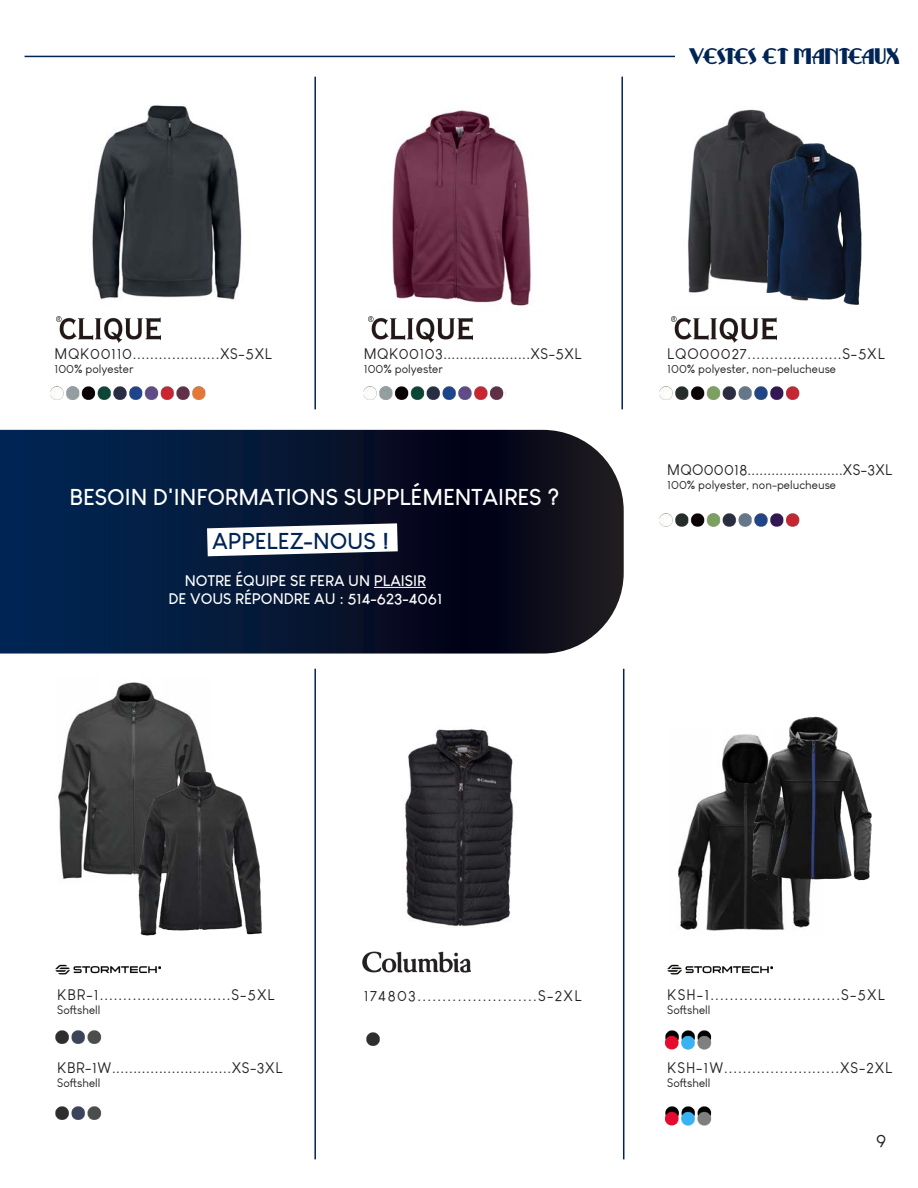
<style>
.page{position:relative;width:918px;height:1188px;background:#fff}
.page>*{position:absolute;margin:0;border:0;box-sizing:border-box;transform-origin:0 0}
.t1{font:700 22.5px "Louis George Cafe";color:#fff}
.t2{font:700 22.5px "Louis George Cafe";color:#002454}
.t3{font:21px "Ritzy Remix NF";letter-spacing:-.035em;color:#002454}
.t4{font:18px "Louis George Cafe";color:#231f20}
.t5{font:15px "Louis George Cafe";letter-spacing:.045em;color:#231f20}
.t6{font:700 15px "Louis George Cafe";color:#fff}
.t7{font:15px "Louis George Cafe";letter-spacing:.02em;color:#231f20}
.t8{font:15px "Louis George Cafe";letter-spacing:.065em;color:#231f20}
.t9{font:15px "Louis George Cafe";letter-spacing:.09em;color:#231f20}
.t10{font:12px "Louis George Cafe";color:#231f20}
</style>
<div class="page">
<hr style="left:25px;top:56px;width:650px;height:1px;background:#002454">
<img style="left:92px;top:105px;width:150px;height:195px">
<img style="left:392px;top:110px;width:139px;height:198px">
<img style="left:405px;top:728px;width:109px;height:198px">
<img style="left:688px;top:109px;width:109px;height:184px">
<img style="left:678px;top:734px;width:133px;height:197px">
<img style="left:58px;top:682px;width:148px;height:197px">
<img style="left:746px;top:136px;width:116px;height:169px">
<img style="left:746px;top:716px;width:126px;height:172px">
<img style="left:134px;top:765px;width:128px;height:171px">
<img style="left:363px;top:951px;width:107px;height:22px">
<hr style="left:314px;top:669px;width:2px;height:490px;background:#002454">
<hr style="left:314px;top:77px;width:2px;height:332px;background:#002454">
<hr style="left:621px;top:77px;width:2px;height:332px;background:#002454">
<hr style="left:623px;top:669px;width:1px;height:490px;background:#002454">
<img style="left:50px;top:387px;width:218px;height:43px">
<img style="left:665px;top:1031px;width:47px;height:19px">
<img style="left:55px;top:1031px;width:47px;height:13px">
<img style="left:665px;top:1107px;width:47px;height:19px">
<img style="left:55px;top:1107px;width:47px;height:13px">
<img style="left:366px;top:1032px;width:14px;height:14px">
<img style="left:364px;top:387px;width:141px;height:43px">
<img style="left:660px;top:387px;width:140px;height:13px">
<img style="left:660px;top:513px;width:140px;height:14px">
<img style="left:56px;top:317px;width:105px;height:26px">
<img style="left:368px;top:317px;width:105px;height:26px">
<img style="left:672px;top:317px;width:104px;height:26px">
<img style="left:55px;top:964px;width:105px;height:11px">
<img style="left:667px;top:964px;width:105px;height:11px">
<svg style="left:0;top:430px;width:624px;height:224px;background:#0b1a36"></svg>
<hr style="left:374px;top:587px;width:52px;height:1px;background:#fff">
<svg style="left:207px;top:523px;width:191px;height:33px"></svg>
<p class="t3" style="left:689px;top:44px;width:213px">vESTES ET MANTEAUX</p>
<p class="t5" style="left:55px;top:345px;width:219px">MQK00110....................XS-5XL</p>
<p class="t10" style="left:55px;top:362px;width:81px">100% polyester</p>
<p class="t5" style="left:364px;top:345px;width:219px">MQK00103.....................XS-5XL</p>
<p class="t10" style="left:364px;top:362px;width:81px">100% polyester</p>
<p class="t1" style="left:70px;top:483px;width:491px">BESOIN D'INFORMATIONS SUPPLÉMENTAIRES ?</p>
<p class="t2" style="left:212px;top:527px;width:179px">APPELEZ-NOUS !</p>
<p class="t6" style="left:185px;top:571px;width:243px">NOTRE ÉQUIPE SE FERA UN PLAISIR</p>
<p class="t6" style="left:168px;top:589px;width:275px">DE VOUS RÉPONDRE AU : 514-623-4061</p>
<p class="t5" style="left:667px;top:345px;width:219px">LQO00027.....................S-5XL</p>
<p class="t10" style="left:667px;top:362px;width:170px">100% polyester, non-pelucheuse</p>
<p class="t7" style="left:667px;top:461px;width:227px">MQO00018........................XS-3XL</p>
<p class="t10" style="left:667px;top:478px;width:170px">100% polyester, non-pelucheuse</p>
<p class="t5" style="left:57px;top:986px;width:219px">KBR-1............................S-5XL</p>
<p class="t10" style="left:57px;top:1003px;width:45px">Softshell</p>
<p class="t5" style="left:57px;top:1059px;width:227px">KBR-1W............................XS-3XL</p>
<p class="t10" style="left:57px;top:1076px;width:45px">Softshell</p>
<p class="t9" style="left:364px;top:987px;width:219px">174803........................S-2XL</p>
<p class="t5" style="left:667px;top:986px;width:219px">KSH-1...........................S-5XL</p>
<p class="t10" style="left:667px;top:1003px;width:45px">Softshell</p>
<p class="t8" style="left:667px;top:1059px;width:227px">KSH-1W.........................XS-2XL</p>
<p class="t10" style="left:667px;top:1076px;width:45px">Softshell</p>
<p class="t4" style="left:876px;top:1130px;width:12px">9</p>
</div>
